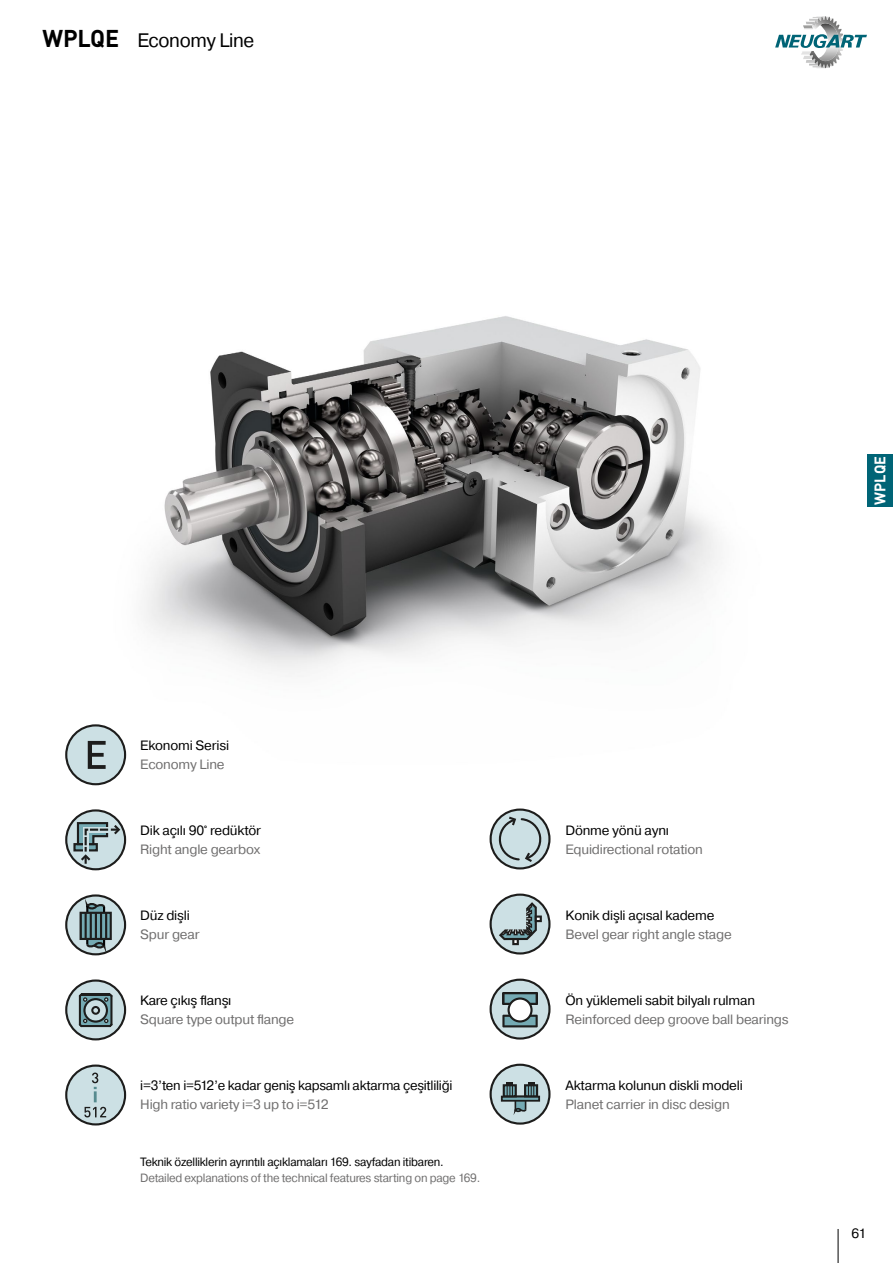
<style>
.page{position:relative;width:893px;height:1263px;background:#fff}
.page>*{position:absolute;margin:0;border:0;box-sizing:border-box;transform-origin:0 0}
.t1{font:19.5px "Pragmatica";letter-spacing:-.02em;color:#000}
.t2{font:700 15.15px "DIN Pro";letter-spacing:.01em;color:#fff;scale:.96 1}
.t3{font:13.5px "Pragmatica";letter-spacing:-.015em;color:#000}
.t4{font:13.5px "Pragmatica";letter-spacing:-.015em;color:#706f6f}
.t5{font:12px "Pragmatica";letter-spacing:-.02em;color:#000;scale:.96 1}
.t6{font:12px "Pragmatica";letter-spacing:-.02em;color:#706f6f;scale:.96 1}
.s1{font-family:"DIN Pro";font-weight:700;font-size:24px}
</style>
<div class="page">
<svg style="left:775px;top:16px;width:92px;height:52px"></svg>
<hr style="left:838px;top:1229px;width:1px;height:34px;background:#000">
<img style="left:101px;top:316px;width:619px;height:469px">
<div style="left:867px;top:454px;width:26px;height:53px;background:#006476"></div>
<div style="left:66px;top:725px;width:59px;height:59px;background:#cce0e4;border-radius:50%"></div>
<div style="left:65px;top:724px;width:61px;height:61px;border:2px solid #1d1d1c;border-radius:50%"></div>
<svg style="left:88px;top:741px;width:18px;height:28px"></svg>
<svg style="left:66px;top:810px;width:59px;height:59px"></svg>
<div style="left:65px;top:809px;width:61px;height:61px;border:2px solid #1d1d1c;border-radius:50%"></div>
<div style="left:73px;top:843px;width:25px;height:8px;border:2px solid #1d1d1c"></div>
<svg style="left:76px;top:821px;width:46px;height:43px;background:#99acb0"></svg>
<svg style="left:66px;top:895px;width:59px;height:59px"></svg>
<div style="left:65px;top:894px;width:61px;height:61px;border:2px solid #1d1d1c;border-radius:50%"></div>
<svg style="left:81px;top:900px;width:30px;height:51px"></svg>
<div style="left:80px;top:912px;width:32px;height:28px;border:2px solid #1d1d1c"></div>
<svg style="left:66px;top:980px;width:59px;height:59px"></svg>
<div style="left:65px;top:979px;width:61px;height:61px;border:2px solid #1d1d1c;border-radius:50%"></div>
<svg style="left:79px;top:993px;width:34px;height:34px"></svg>
<div style="left:66px;top:1065px;width:59px;height:59px;background:#cce0e4;border-radius:50%"></div>
<div style="left:65px;top:1064px;width:61px;height:61px;border:2px solid #1d1d1c;border-radius:50%"></div>
<svg style="left:84px;top:1072px;width:22px;height:45px"></svg>
<svg style="left:491px;top:809px;width:58px;height:59px"></svg>
<div style="left:490px;top:808px;width:60px;height:61px;border:2px solid #1d1d1c;border-radius:50%"></div>
<svg style="left:499px;top:815px;width:42px;height:48px;background:#afc0c3"></svg>
<svg style="left:491px;top:895px;width:58px;height:58px"></svg>
<div style="left:490px;top:893px;width:60px;height:61px;border:2px solid #1d1d1c;border-radius:50%"></div>
<svg style="left:499px;top:902px;width:43px;height:43px;background:#98aaad"></svg>
<div style="left:491px;top:980px;width:58px;height:58px;background:#cce0e4;border-radius:50%"></div>
<div style="left:490px;top:979px;width:60px;height:60px;border:2px solid #1d1d1c;border-radius:50%"></div>
<svg style="left:502px;top:992px;width:36px;height:35px"></svg>
<div style="left:491px;top:1065px;width:58px;height:58px;background:#cce0e4;border-radius:50%"></div>
<div style="left:490px;top:1064px;width:60px;height:61px;border:2px solid #1d1d1c;border-radius:50%"></div>
<div style="left:515px;top:1095px;width:11px;height:15px;background:#74aab3;border:2px solid #1d1d1c"></div>
<div style="left:501px;top:1096px;width:39px;height:6px;border:2px solid #1d1d1c"></div>
<div style="left:504px;top:1085px;width:12px;height:11px;background:#74aab3"></div>
<div style="left:503px;top:1084px;width:14px;height:13px;border:2px solid #1d1d1c"></div>
<div style="left:525px;top:1085px;width:12px;height:11px;background:#74aab3"></div>
<div style="left:524px;top:1084px;width:14px;height:13px;border:2px solid #1d1d1c"></div>
<svg style="left:506px;top:1083px;width:7px;height:13px"></svg>
<svg style="left:528px;top:1083px;width:7px;height:13px"></svg>
<svg style="left:514px;top:1106px;width:13px;height:8px"></svg>
<h1 class="t1" style="left:43px;top:28px;width:213px"><span class="s1">WPLQE</span> Economy Line</h1>
<p class="t2" style="left:868px;top:505px;width:52px;rotate:-90deg">WPLQE</p>
<p class="t3" style="left:140px;top:737px;width:90px">Ekonomi Serisi</p>
<p class="t4" style="left:140px;top:756px;width:86px">Economy Line</p>
<p class="t3" style="left:140px;top:822px;width:122px">Dik açılı 90° redüktör</p>
<p class="t4" style="left:140px;top:841px;width:121px">Right angle gearbox</p>
<p class="t3" style="left:140px;top:907px;width:51px">Düz dişli</p>
<p class="t4" style="left:140px;top:926px;width:61px">Spur gear</p>
<p class="t3" style="left:140px;top:992px;width:93px">Kare çıkış flanşı</p>
<p class="t4" style="left:140px;top:1011px;width:155px">Square type output flange</p>
<p class="t3" style="left:140px;top:1077px;width:314px">i=3’ten i=512’e kadar geniş kapsamlı aktarma çeşitliliği</p>
<p class="t4" style="left:140px;top:1096px;width:190px">High ratio variety i=3 up to i=512</p>
<p class="t5" style="left:140px;top:1154px;width:318px">Teknik özelliklerin ayrıntılı açıklamaları 169. sayfadan itibaren.</p>
<p class="t6" style="left:140px;top:1171px;width:356px">Detailed explanations of the technical features starting on page 169.</p>
<p class="t3" style="left:566px;top:822px;width:105px">Dönme yönü aynı</p>
<p class="t4" style="left:566px;top:841px;width:139px">Equidirectional rotation</p>
<p class="t3" style="left:566px;top:907px;width:150px">Konik dişli açısal kademe</p>
<p class="t4" style="left:566px;top:926px;width:168px">Bevel gear right angle stage</p>
<p class="t3" style="left:566px;top:992px;width:191px">Ön yüklemeli sabit bilyalı rulman</p>
<p class="t4" style="left:566px;top:1011px;width:225px">Reinforced deep groove ball bearings</p>
<p class="t3" style="left:566px;top:1077px;width:179px">Aktarma kolunun diskli modeli</p>
<p class="t4" style="left:566px;top:1096px;width:166px">Planet carrier in disc design</p>
<p class="t3" style="left:852px;top:1225px;width:16px">61</p>
</div>
